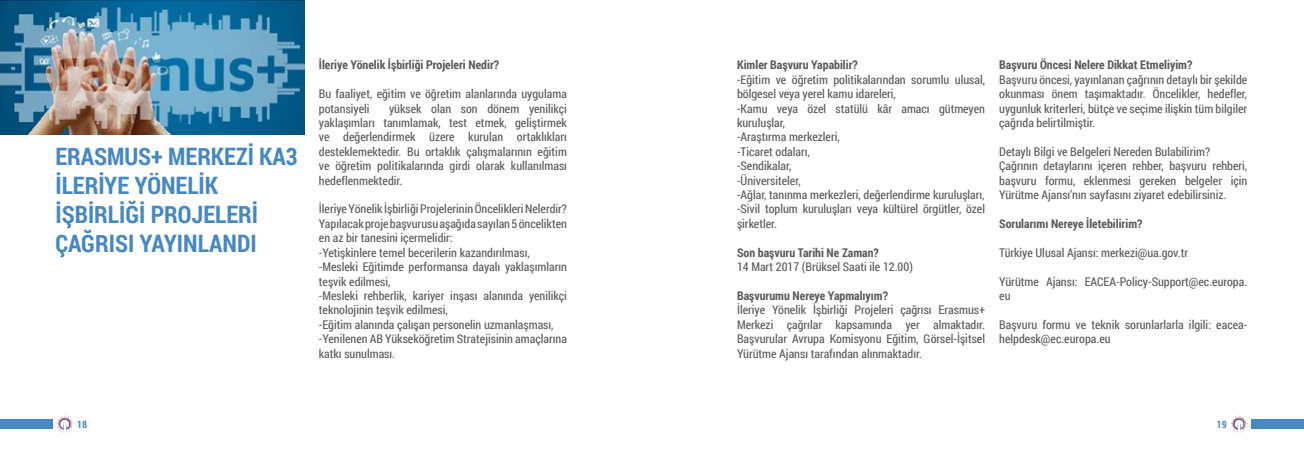
<style>
.page{position:relative;width:1304px;height:454px;background:#fff}
.page>*{position:absolute;margin:0;border:0;box-sizing:border-box;transform-origin:0 0}
.t1{font:700 24px/28.8px "Roboto Condensed";color:#4688c4}
.t2{font:12px/14.4px "Roboto Condensed";color:#58595b}
.t3{font:700 12px "Roboto Condensed";color:#58595b}
.t4{font:700 10px "Roboto Condensed";color:#4688c4}
</style>
<div class="page">
<div style="left:0;top:419px;width:52px;height:10px;background:#4688c4"></div>
<div style="left:1252px;top:419px;width:52px;height:10px;background:#4688c4"></div>
<svg style="left:1231px;top:415px;width:17px;height:18px"></svg>
<svg style="left:56px;top:415px;width:18px;height:18px"></svg>
<img style="left:0;top:0;width:305px;height:134px">
<h1 class="t1" style="left:55px;top:141px;width:244px">ERASMUS+ MERKEZİ KA3<br>İLERİYE YÖNELİK<br>İŞBİRLİĞİ PROJELERİ<br>ÇAĞRISI YAYINLANDI</h1>
<p class="t3" style="left:319px;top:57px;width:182px">İleriye Yönelik İşbirliği Projeleri Nedir?</p>
<p class="t2" style="left:319px;top:86px;width:250px">Bu faaliyet, eğitim ve öğretim alanlarında uygulama potansiyeli</p>
<p class="t2" style="left:319px;top:101px;width:250px;text-align:justify;text-indent:70px">yüksek olan son dönem yenilikçi yaklaşımları tanımlamak, test etmek, geliştirmek ve değerlendirmek üzere kurulan ortaklıkları desteklemektedir. Bu ortaklık çalışmalarının eğitim ve öğretim politikalarında girdi olarak kullanılması hedeflenmektedir.</p>
<p class="t2" style="left:319px;top:201px;width:250px">İleriye Yönelik İşbirliği Projelerinin Öncelikleri Nelerdir?<br>Yapılacak proje başvurusu aşağıda sayılan 5 öncelikten en az bir tanesini içermelidir:<br>-Yetişkinlere temel becerilerin kazandırılması, -Mesleki Eğitimde performansa dayalı yaklaşımların teşvik edilmesi,<br>-Mesleki rehberlik, kariyer inşası alanında yenilikçi teknolojinin teşvik edilmesi,<br>-Eğitim alanında çalışan personelin uzmanlaşması, -Yenilenen AB Yükseköğretim Stratejisinin amaçlarına katkı sunulması.</p>
<p class="t3" style="left:737px;top:57px;width:122px">Kimler Başvuru Yapabilir?</p>
<p class="t2" style="left:737px;top:72px;width:250px">-Eğitim ve öğretim politikalarından sorumlu ulusal, bölgesel veya yerel kamu idareleri,<br>-Kamu veya özel statülü kâr amacı gütmeyen kuruluşlar,<br>-Araştırma merkezleri,<br>-Ticaret odaları,<br>-Sendikalar,<br>-Üniversiteler,<br>-Ağlar, tanınma merkezleri, değerlendirme kuruluşları, -Sivil toplum kuruluşları veya kültürel örgütler, özel şirketler.</p>
<p class="t3" style="left:737px;top:244px;width:143px">Son başvuru Tarihi Ne Zaman?</p>
<p class="t2" style="left:737px;top:259px;width:177px">14 Mart 2017 (Brüksel Saati ile 12.00)</p>
<p class="t3" style="left:737px;top:287px;width:153px">Başvurumu Nereye Yapmalıyım?</p>
<p class="t2" style="left:737px;top:302px;width:250px;text-align:justify">İleriye Yönelik İşbirliği Projeleri çağrısı Erasmus+ Merkezi çağrılar kapsamında yer almaktadır.<br>Başvurular Avrupa Komisyonu Eğitim, Görsel-İşitsel Yürütme Ajansı tarafından alınmaktadır.</p>
<p class="t3" style="left:999px;top:57px;width:195px">Başvuru Öncesi Nelere Dikkat Etmeliyim?</p>
<p class="t2" style="left:999px;top:72px;width:250px;text-align:justify">Başvuru öncesi, yayınlanan çağrının detaylı bir şekilde okunması önem taşımaktadır. Öncelikler, hedefler, uygunluk kriterleri, bütçe ve seçime ilişkin tüm bilgiler çağrıda belirtilmiştir.</p>
<p class="t2" style="left:999px;top:144px;width:250px">Detaylı Bilgi ve Belgeleri Nereden Bulabilirim?<br>Çağrının detaylarını içeren rehber, başvuru rehberi, başvuru formu, eklenmesi gereken belgeler için Yürütme Ajansı’nın sayfasını ziyaret edebilirsiniz.</p>
<p class="t3" style="left:999px;top:215px;width:145px">Sorularımı Nereye İletebilirim?</p>
<p class="t2" style="left:999px;top:245px;width:190px">Türkiye Ulusal Ajansı: merkezi@ua.gov.tr</p>
<p class="t2" style="left:999px;top:273px;width:250px">Yürütme Ajansı: EACEA-Policy-Support@ec.europa. eu</p>
<p class="t2" style="left:999px;top:317px;width:250px">Başvuru formu ve teknik sorunlarlarla ilgili: eacea&shy;helpdesk@ec.europa.eu</p>
<p class="t4" style="left:77px;top:417px;width:11px">18</p>
<p class="t4" style="left:1217px;top:417px;width:11px">19</p>
</div>
